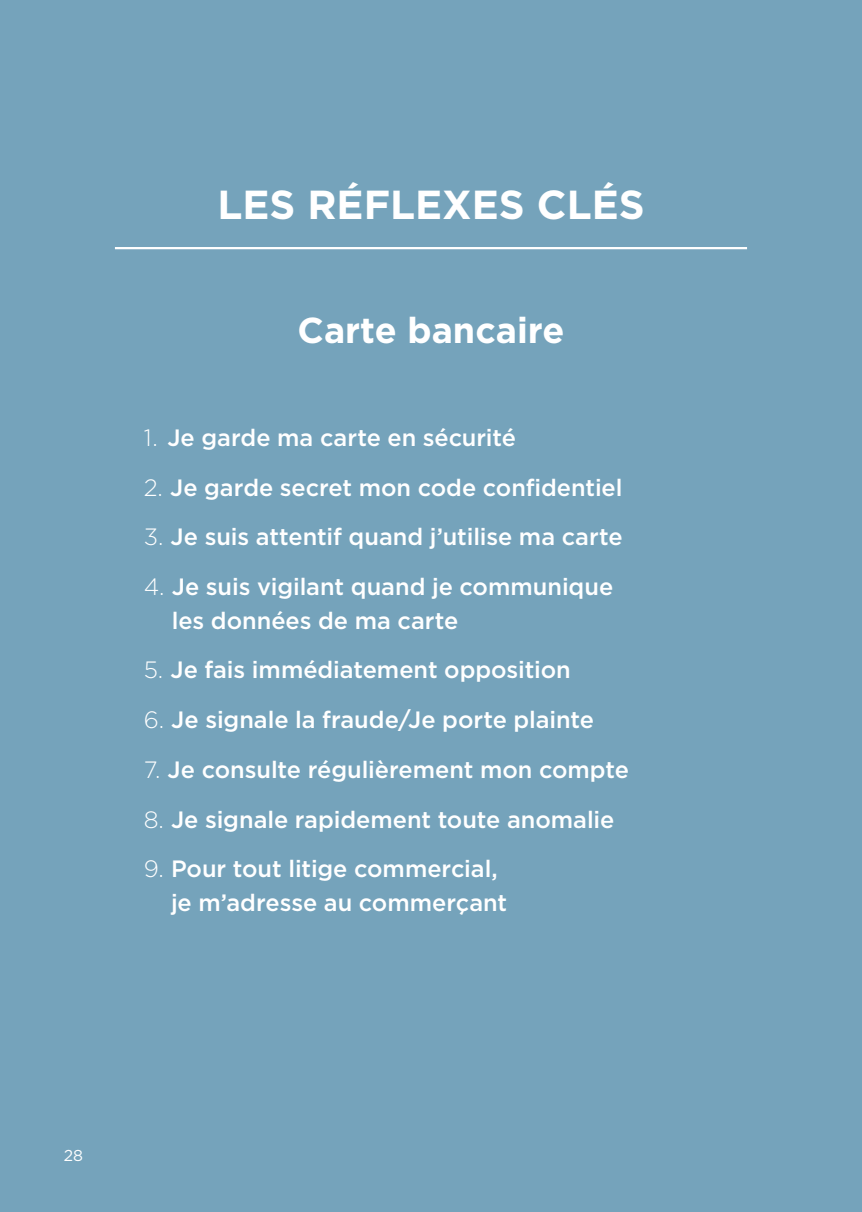
<style>
.page{position:relative;width:862px;height:1212px;background:#fff}
.page>*{position:absolute;margin:0;border:0;box-sizing:border-box;transform-origin:0 0}
.t1{font:700 40.5px "Gotham";color:#fff}
.t2{font:700 36px "Gotham";color:#fff}
.t3{font:500 23.62px/33.8px "Gotham";letter-spacing:-.005em;color:#fff}
.t4{font:15.75px "Gotham";color:#fff}
.s1{font-weight:300}
</style>
<div class="page">
<div style="left:0;top:0;width:861px;height:1212px;background:#75a3bb"></div>
<hr style="left:115px;top:247px;width:631px;height:2px;background:#fff">
<p class="t1" style="left:217px;top:178px;width:428px">LES RÉFLEXES CLÉS</p>
<p class="t2" style="left:297px;top:306px;width:268px">Carte bancaire</p>
<p class="t3" style="left:144px;top:420px;width:373px"><span class="s1">1.</span> Je garde ma carte en sécurité</p>
<p class="t3" style="left:144px;top:470px;width:480px"><span class="s1">2.</span> Je garde secret mon code confidentiel</p>
<p class="t3" style="left:144px;top:520px;width:480px"><span class="s1">3.</span> Je suis attentif quand j’utilise ma carte</p>
<p class="t3" style="left:172px;top:569px;width:442px;text-indent:-28px"><span class="s1">4.</span> Je suis vigilant quand je communique les données de ma carte</p>
<p class="t3" style="left:144px;top:653px;width:428px"><span class="s1">5.</span> Je fais immédiatement opposition</p>
<p class="t3" style="left:144px;top:702px;width:451px"><span class="s1">6.</span> Je signale la fraude/Je porte plainte</p>
<p class="t3" style="left:144px;top:752px;width:486px"><span class="s1">7.</span> Je consulte régulièrement mon compte</p>
<p class="t3" style="left:144px;top:802px;width:472px"><span class="s1">8.</span> Je signale rapidement toute anomalie</p>
<p class="t3" style="left:171px;top:852px;width:337px;text-indent:-27px"><span class="s1">9.</span> Pour tout litige commercial, je m’adresse au commerçant</p>
<p class="t4" style="left:64px;top:1145px;width:21px">28</p>
</div>
